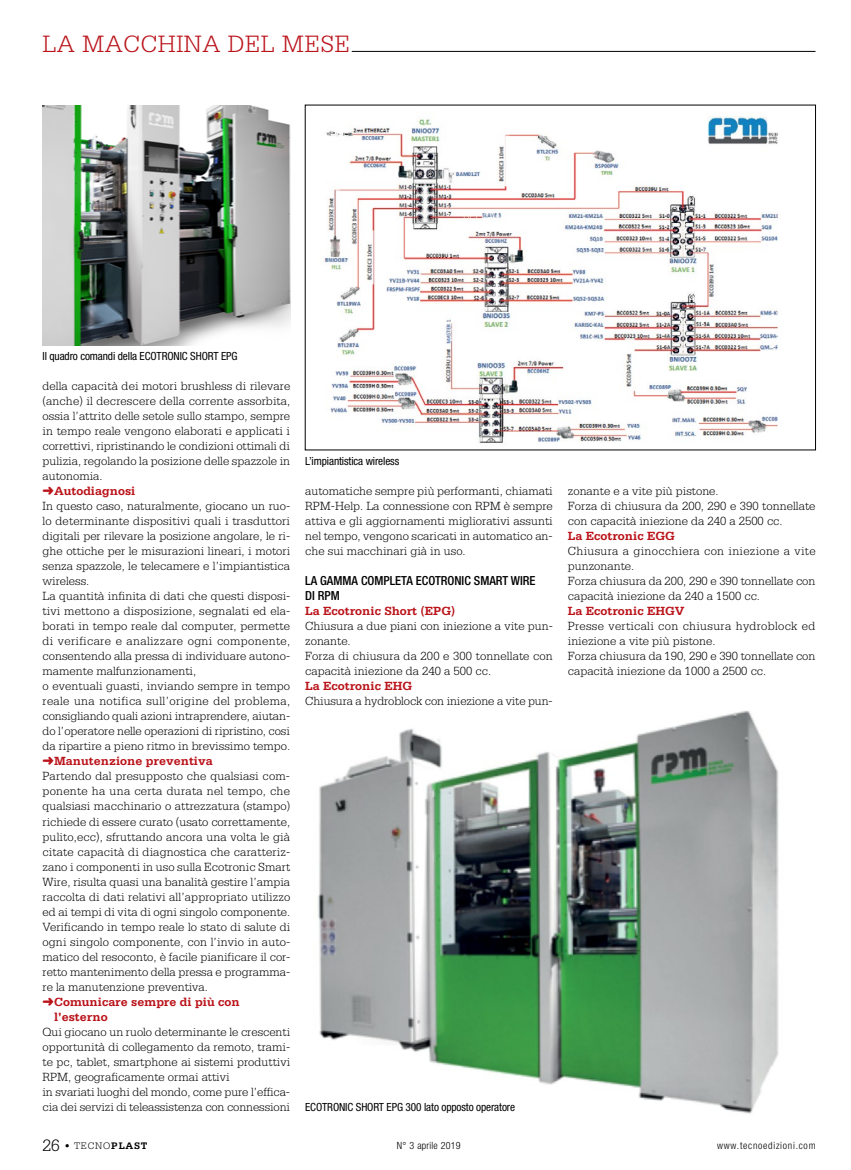
<style>
.page{position:relative;width:851px;height:1170px;background:#fff}
.page>*{position:absolute;margin:0;border:0;box-sizing:border-box;transform-origin:0 0}
.t1{font:300 25px "Serifa LT";letter-spacing:.02em;color:#ba131a}
.t2{font:300 12.5px/15px "Serifa LT";color:#000}
.t3{font:700 12.5px "Serifa LT";color:#ba131a}
.t4{font:300 12.5px "Serifa LT";letter-spacing:.025em;color:#000}
.t5{font:500 condensed 12.5px/15px "Helvetica Neue LT Std";color:#000}
.t6{font:300 12.5px "Serifa LT";letter-spacing:.02em;color:#000}
.t7{font:condensed 11.25px "Helvetica Neue LT";letter-spacing:-.01em;color:#000}
.t8{font:300 condensed 10px "Helvetica Neue LT";letter-spacing:.075em;color:#000}
.t9{font:300 10px "Serifa LT";letter-spacing:.075em;color:#000}
.t10{font:300 condensed 10px "Helvetica Neue LT";letter-spacing:.02em;color:#000}
.s1{font-size:17.5px}
.s2{font-weight:700}
</style>
<div class="page">
<img style="left:318px;top:710px;width:461px;height:404px">
<hr style="left:351px;top:51px;width:464px;height:1px;background:#000">
<img style="left:43px;top:105px;width:247px;height:240px">
<img style="left:324px;top:114px;width:454px;height:329px">
<h1 class="t1" style="left:43px;top:30px;width:309px">LA MACCHINA DEL MESE</h1>
<p class="t7" style="left:43px;top:350px;width:196px">Il quadro comandi della ECOTRONIC SHORT EPG</p>
<p class="t2" style="left:43px;top:379px;width:249px">della capacità dei motori brushless di rilevare</p>
<p class="t2" style="left:43px;top:394px;width:249px">(anche) il decrescere della corrente assorbita,</p>
<p class="t2" style="left:43px;top:409px;width:249px">ossia l’attrito delle setole sullo stampo, sempre</p>
<p class="t2" style="left:43px;top:424px;width:249px">in tempo reale vengono elaborati e applicati i</p>
<p class="t2" style="left:43px;top:439px;width:249px">correttivi, ripristinando le condizioni ottimali di</p>
<p class="t2" style="left:43px;top:454px;width:249px">pulizia, regolando la posizione delle spazzole in</p>
<p class="t2" style="left:43px;top:469px;width:62px">autonomia.</p>
<p class="t3" style="left:43px;top:484px;width:94px">➜Autodiagnosi</p>
<p class="t2" style="left:43px;top:499px;width:249px">In questo caso, naturalmente, giocano un ruo-</p>
<p class="t2" style="left:43px;top:514px;width:249px">lo determinante dispositivi quali i trasduttori</p>
<p class="t2" style="left:43px;top:529px;width:249px">digitali per rilevare la posizione angolare, le ri-</p>
<p class="t2" style="left:43px;top:544px;width:249px">ghe ottiche per le misurazioni lineari, i motori</p>
<p class="t2" style="left:43px;top:559px;width:249px">senza spazzole, le telecamere e l’impiantistica</p>
<p class="t2" style="left:43px;top:574px;width:48px">wireless.</p>
<p class="t2" style="left:43px;top:589px;width:249px">La quantità infinita di dati che questi disposi-</p>
<p class="t2" style="left:43px;top:604px;width:249px">tivi mettono a disposizione, segnalati ed ela-</p>
<p class="t2" style="left:43px;top:619px;width:249px">borati in tempo reale dal computer, permette</p>
<p class="t4" style="left:43px;top:634px;width:249px">di verificare e analizzare ogni componente,</p>
<p class="t2" style="left:43px;top:649px;width:249px">consentendo alla pressa di individuare autono-</p>
<p class="t2" style="left:43px;top:664px;width:155px">mamente malfunzionamenti,</p>
<p class="t2" style="left:43px;top:679px;width:249px">o eventuali guasti, inviando sempre in tempo</p>
<p class="t4" style="left:43px;top:694px;width:249px">reale una notifica sull’origine del problema,</p>
<p class="t2" style="left:43px;top:709px;width:249px">consigliando quali azioni intraprendere, aiutan-</p>
<p class="t2" style="left:43px;top:724px;width:249px">do l’operatore nelle operazioni di ripristino, cosi</p>
<p class="t2" style="left:43px;top:739px;width:249px">da ripartire a pieno ritmo in brevissimo tempo.</p>
<p class="t3" style="left:43px;top:754px;width:172px">➜Manutenzione preventiva</p>
<p class="t2" style="left:43px;top:769px;width:249px">Partendo dal presupposto che qualsiasi com-</p>
<p class="t6" style="left:43px;top:784px;width:249px">ponente ha una certa durata nel tempo, che</p>
<p class="t2" style="left:43px;top:799px;width:249px">qualsiasi macchinario o attrezzatura (stampo)</p>
<p class="t2" style="left:43px;top:814px;width:249px">richiede di essere curato (usato correttamente,</p>
<p class="t2" style="left:43px;top:829px;width:249px">pulito,ecc), sfruttando ancora una volta le già</p>
<p class="t2" style="left:43px;top:844px;width:249px">citate capacità di diagnostica che caratteriz-</p>
<p class="t2" style="left:43px;top:859px;width:249px">zano i componenti in uso sulla Ecotronic Smart</p>
<p class="t2" style="left:43px;top:874px;width:249px">Wire, risulta quasi una banalità gestire l’ampia</p>
<p class="t2" style="left:43px;top:889px;width:249px">raccolta di dati relativi all’appropriato utilizzo</p>
<p class="t2" style="left:43px;top:904px;width:249px">ed ai tempi di vita di ogni singolo componente.</p>
<p class="t2" style="left:43px;top:919px;width:249px">Verificando in tempo reale lo stato di salute di</p>
<p class="t2" style="left:43px;top:934px;width:249px">ogni singolo componente, con l’invio in auto-</p>
<p class="t2" style="left:43px;top:949px;width:249px">matico del resoconto, è facile pianificare il cor-</p>
<p class="t2" style="left:43px;top:964px;width:249px">retto mantenimento della pressa e programma-</p>
<p class="t2" style="left:43px;top:979px;width:167px">re la manutenzione preventiva.</p>
<p class="t3" style="left:43px;top:994px;width:199px">➜Comunicare sempre di più con</p>
<p class="t3" style="left:54px;top:1009px;width:55px">l’esterno</p>
<p class="t2" style="left:43px;top:1024px;width:249px">Qui giocano un ruolo determinante le crescenti opportunità di collegamento da remoto, trami&shy;te pc, tablet, smartphone ai sistemi produttivi RPM, geograficamente ormai attivi<br>in svariati luoghi del mondo, come pure l’effica&shy;cia dei servizi di teleassistenza con connessioni</p>
<p class="t7" style="left:305px;top:455px;width:96px">L’impiantistica wireless</p>
<p class="t2" style="left:305px;top:484px;width:249px;text-align:justify">automatiche sempre più performanti, chiamati RPM-Help. La connessione con RPM è sempre attiva e gli aggiornamenti migliorativi assunti nel tempo, vengono scaricati in automatico an&shy;che sui macchinari già in uso.</p>
<p class="t5" style="left:305px;top:573px;width:232px">LA GAMMA COMPLETA ECOTRONIC SMART WIRE<br>DI RPM</p>
<p class="t3" style="left:305px;top:604px;width:152px">La Ecotronic Short (EPG)</p>
<p class="t2" style="left:305px;top:619px;width:249px">Chiusura a due piani con iniezione a vite pun&shy;zonante.<br>Forza di chiusura da 200 e 300 tonnellate con capacità iniezione da 240 a 500 cc.</p>
<p class="t3" style="left:305px;top:679px;width:108px">La Ecotronic EHG</p>
<p class="t2" style="left:305px;top:694px;width:249px">Chiusura a hydroblock con iniezione a vite pun-</p>
<p class="t7" style="left:305px;top:1100px;width:211px">ECOTRONIC SHORT EPG 300 lato opposto operatore</p>
<p class="t2" style="left:567px;top:484px;width:249px">zonante e a vite più pistone.<br>Forza di chiusura da 200, 290 e 390 tonnellate con capacità iniezione da 240 a 2500 cc.</p>
<p class="t3" style="left:567px;top:529px;width:108px">La Ecotronic EGG</p>
<p class="t2" style="left:567px;top:544px;width:249px">Chiusura a ginocchiera con iniezione a vite punzonante.<br>Forza chiusura da 200, 290 e 390 tonnellate con capacità iniezione da 240 a 1500 cc.</p>
<p class="t3" style="left:567px;top:604px;width:118px">La Ecotronic EHGV</p>
<p class="t2" style="left:567px;top:619px;width:249px">Presse verticali con chiusura hydroblock ed iniezione a vite più pistone.<br>Forza chiusura da 190, 290 e 390 tonnellate con capacità iniezione da 1000 a 2500 cc.</p>
<p class="t9" style="left:43px;top:1140px;width:106px"><span class="s1">26</span> • TECNO<span class="s2">PLAST</span></p>
<p class="t10" style="left:397px;top:1140px;width:65px">N° 3 aprile 2019</p>
<p class="t8" style="left:717px;top:1140px;width:100px">www.tecnoedizioni.com</p>
</div>
